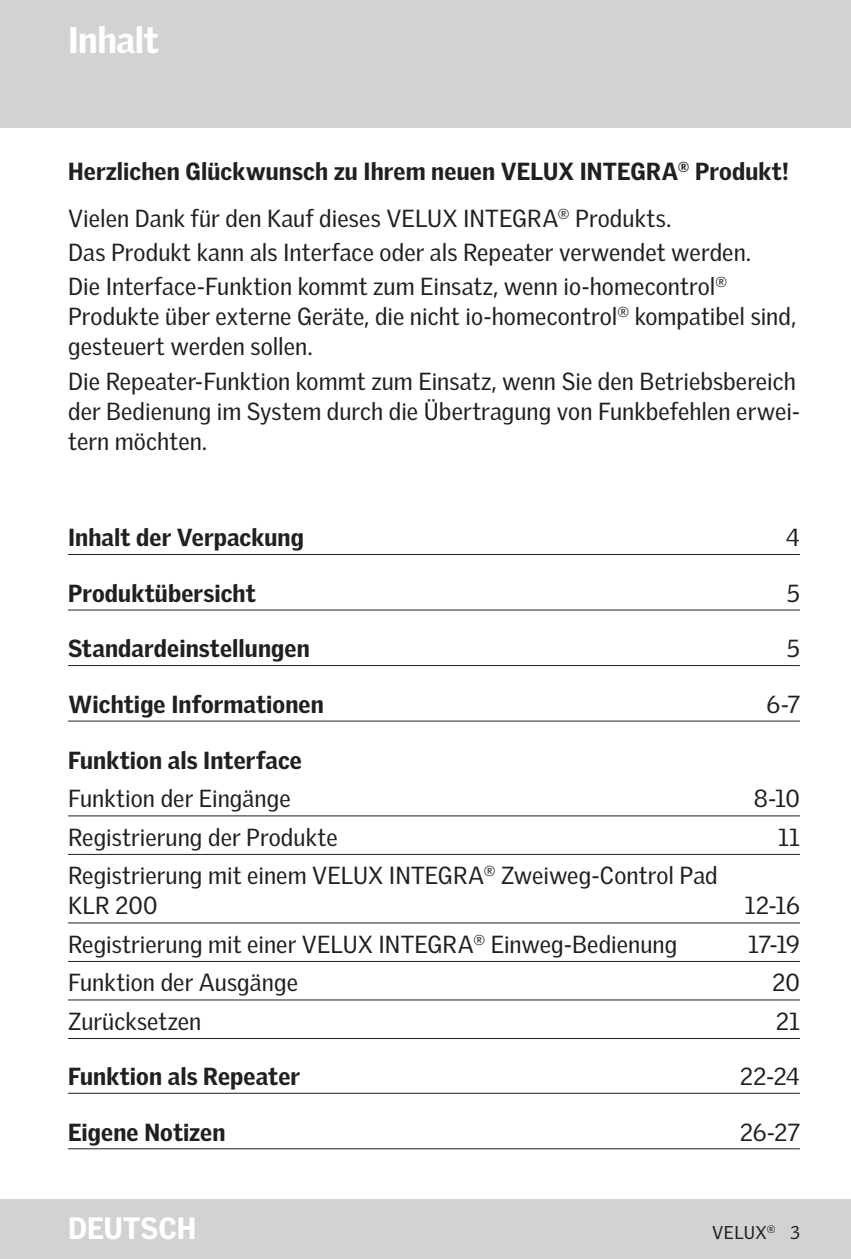
<style>
.page{position:relative;width:851px;height:1259px;background:#fff}
.page>*{position:absolute;margin:0;border:0;box-sizing:border-box;transform-origin:0 0}
.t1{font:900 36px "Velux Gothic";letter-spacing:-.015em;color:#fff}
.t2{font:900 30px "Velux Gothic";color:#fff}
.t3{font:24px/30px "Velux Gothic";letter-spacing:.005em;color:#231f20}
.t4{font:900 24px/47.1px "Velux Gothic";letter-spacing:.005em;color:#231f20}
.t5{font:18px "Velux Gothic";letter-spacing:.02em;color:#231f20}
.s1{font-weight:400}
</style>
<div class="page">
<div style="left:0;top:0;width:850px;height:128px;background:#d1d2d4"></div>
<div style="left:0;top:1199px;width:850px;height:60px;background:#d1d2d4"></div>
<hr style="left:68px;top:554px;width:731px;height:1px;background:#231f20">
<hr style="left:68px;top:609px;width:731px;height:1px;background:#231f20">
<hr style="left:68px;top:665px;width:731px;height:1px;background:#231f20">
<hr style="left:68px;top:720px;width:731px;height:1px;background:#231f20">
<hr style="left:68px;top:815px;width:731px;height:1px;background:#231f20">
<hr style="left:68px;top:854px;width:731px;height:1px;background:#231f20">
<hr style="left:68px;top:922px;width:731px;height:1px;background:#231f20">
<hr style="left:68px;top:961px;width:731px;height:1px;background:#231f20">
<hr style="left:68px;top:999px;width:731px;height:1px;background:#231f20">
<hr style="left:68px;top:1038px;width:731px;height:1px;background:#231f20">
<hr style="left:68px;top:1092px;width:731px;height:1px;background:#231f20">
<hr style="left:68px;top:1148px;width:731px;height:1px;background:#231f20">
<h1 class="t1" style="left:68px;top:12px;width:92px">Inhalt</h1>
<p class="t4" style="left:68px;top:146px;width:722px">Herzlichen Glückwunsch zu Ihrem neuen VELUX INTEGRA<sup>®</sup> Produkt!<br><span class="s1">Vielen Dank für den Kauf dieses VELUX INTEGRA</span><sup>®</sup> <span class="s1">Produkts.</span></p>
<p class="t3" style="left:68px;top:233px;width:684px;line-height:34.2px">Das Produkt kann als Interface oder als Repeater verwendet werden.<br>Die Interface-Funktion kommt zum Einsatz, wenn io-homecontrol<sup>®</sup></p>
<p class="t3" style="left:68px;top:299px;width:729px">Produkte über externe Geräte, die nicht io-homecontrol<sup>®</sup> kompatibel sind, gesteuert werden sollen.</p>
<p class="t3" style="left:68px;top:364px;width:733px">Die Repeater-Funktion kommt zum Einsatz, wenn Sie den Betriebsbereich der Bedienung im System durch die Übertragung von Funkbefehlen erwei&shy;tern möchten.</p>
<p class="t4" style="left:68px;top:512px;width:237px">Inhalt der Verpackung</p>
<p class="t3" style="left:785px;top:520px;width:16px">4</p>
<p class="t4" style="left:68px;top:568px;width:189px">Produktübersicht</p>
<p class="t3" style="left:786px;top:576px;width:15px">5</p>
<p class="t4" style="left:68px;top:623px;width:243px">Standardeinstellungen</p>
<p class="t3" style="left:786px;top:631px;width:15px">5</p>
<p class="t4" style="left:68px;top:679px;width:257px">Wichtige Informationen</p>
<p class="t3" style="left:766px;top:687px;width:35px">6-7</p>
<p class="t4" style="left:68px;top:734px;width:235px">Funktion als Interface</p>
<p class="t3" style="left:68px;top:781px;width:224px">Funktion der Eingänge</p>
<p class="t3" style="left:753px;top:781px;width:48px">8-10</p>
<p class="t3" style="left:68px;top:819px;width:271px">Registrierung der Produkte</p>
<p class="t3" style="left:777px;top:819px;width:23px">11</p>
<p class="t3" style="left:68px;top:858px;width:651px">Registrierung mit einem VELUX INTEGRA<sup>®</sup> Zweiweg-Control Pad<br>KLR 200</p>
<p class="t3" style="left:744px;top:888px;width:57px">12-16</p>
<p class="t3" style="left:68px;top:926px;width:610px">Registrierung mit einer VELUX INTEGRA<sup>®</sup> Einweg-Bedienung</p>
<p class="t3" style="left:748px;top:926px;width:53px">17-19</p>
<p class="t3" style="left:68px;top:965px;width:231px">Funktion der Ausgänge</p>
<p class="t3" style="left:772px;top:965px;width:29px">20</p>
<p class="t3" style="left:68px;top:1003px;width:135px">Zurücksetzen</p>
<p class="t3" style="left:775px;top:1003px;width:26px">21</p>
<p class="t4" style="left:68px;top:1051px;width:233px">Funktion als Repeater</p>
<p class="t3" style="left:739px;top:1059px;width:62px">22-24</p>
<p class="t4" style="left:68px;top:1106px;width:159px">Eigene Notizen</p>
<p class="t3" style="left:739px;top:1114px;width:62px">26-27</p>
<p class="t2" style="left:68px;top:1205px;width:130px">DEUTSCH</p>
<p class="t5" style="left:712px;top:1218px;width:89px">VELUX<sup>®</sup> 3</p>
</div>
